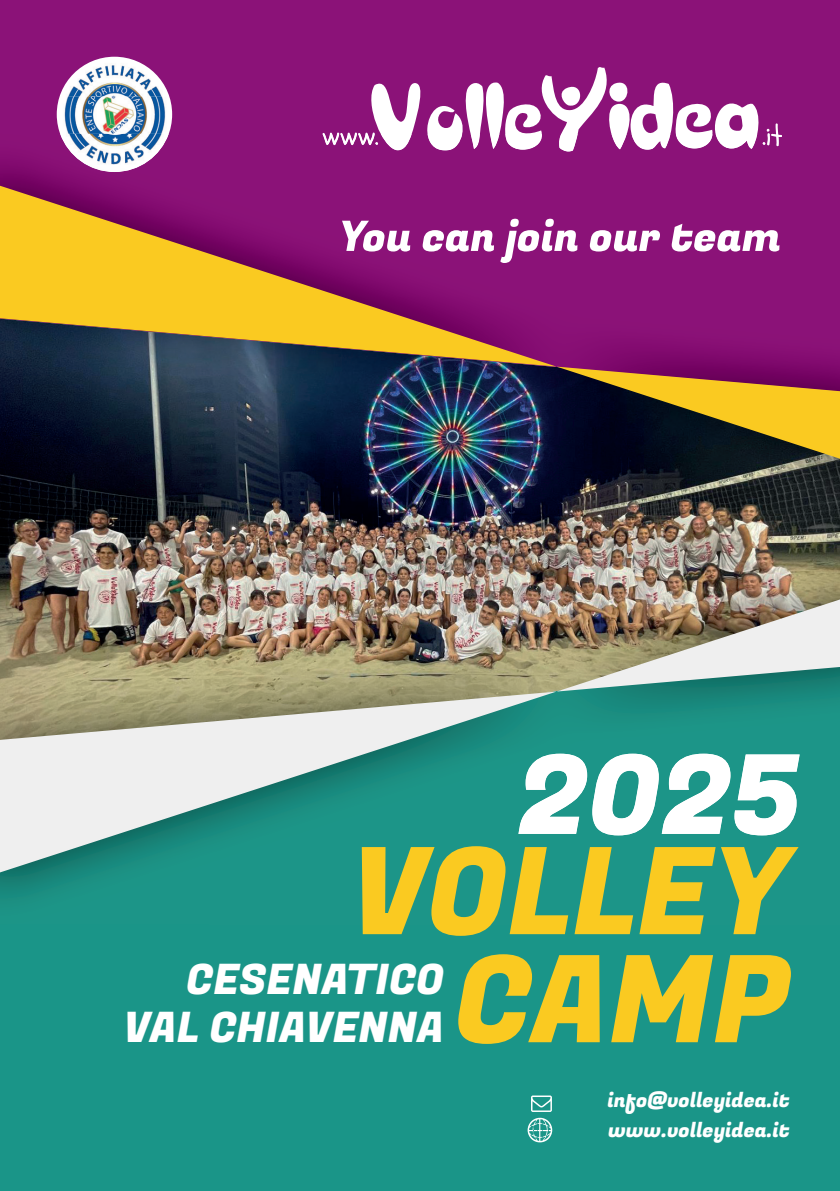
<style>
.page{position:relative;width:840px;height:1191px;background:#fff}
.page>*{position:absolute;margin:0;border:0;box-sizing:border-box;transform-origin:0 0}
.t1{font:121px/108px "Fugaz One";color:#faca21;text-align:right}
.t2{font:42px/48px "Fugaz One";color:#fff;text-align:right}
.t3{font:20px/30px "Fugaz One";color:#fff}
</style>
<div class="page">
<img style="left:0;top:470px;width:839px;height:118px">
<div style="left:0;top:924px;width:839px;height:267px;background:#1a9588"></div>
<div style="left:0;top:0;width:839px;height:180px;background:#8b1278"></div>
<svg style="left:322px;top:67px;width:459px;height:89px"></svg>
<svg style="left:527px;top:1095px;width:25px;height:47px"></svg>
<img style="left:363px;top:146px;width:418px;height:5px">
<img style="left:558px;top:146px;width:19px;height:5px">
<img style="left:380px;top:146px;width:31px;height:4px">
<img style="left:470px;top:146px;width:9px;height:3px">
<img style="left:489px;top:146px;width:10px;height:3px">
<img style="left:631px;top:146px;width:39px;height:4px">
<img style="left:611px;top:146px;width:15px;height:3px">
<img style="left:427px;top:146px;width:35px;height:4px">
<img style="left:505px;top:146px;width:37px;height:4px">
<img style="left:675px;top:146px;width:37px;height:2px">
<img style="left:715px;top:146px;width:41px;height:3px">
<img style="left:347px;top:134px;width:434px;height:12px">
<svg style="left:57px;top:57px;width:115px;height:115px"></svg>
<img style="left:60px;top:134px;width:109px;height:38px">
<svg style="left:0;top:180px;width:839px;height:290px;background:#784255"></svg>
<img style="left:0;top:878px;width:209px;height:46px">
<div style="left:209px;top:878px;width:152px;height:46px;background:#1c9588"></div>
<div style="left:798px;top:878px;width:41px;height:46px;background:#1c9588"></div>
<img style="left:361px;top:878px;width:437px;height:46px">
<img style="left:0;top:588px;width:839px;height:290px">
<h1 class="t1" style="left:349px;top:842px;width:441px">VOLLEY<br>CAMP</h1>
<h2 class="t2" style="left:123px;top:957px;width:322px">CESENATICO<br>VAL CHIAVENNA</h2>
<p class="t3" style="left:607px;top:1086px;width:184px">info@volleyidea.it www.volleyidea.it</p>
</div>
